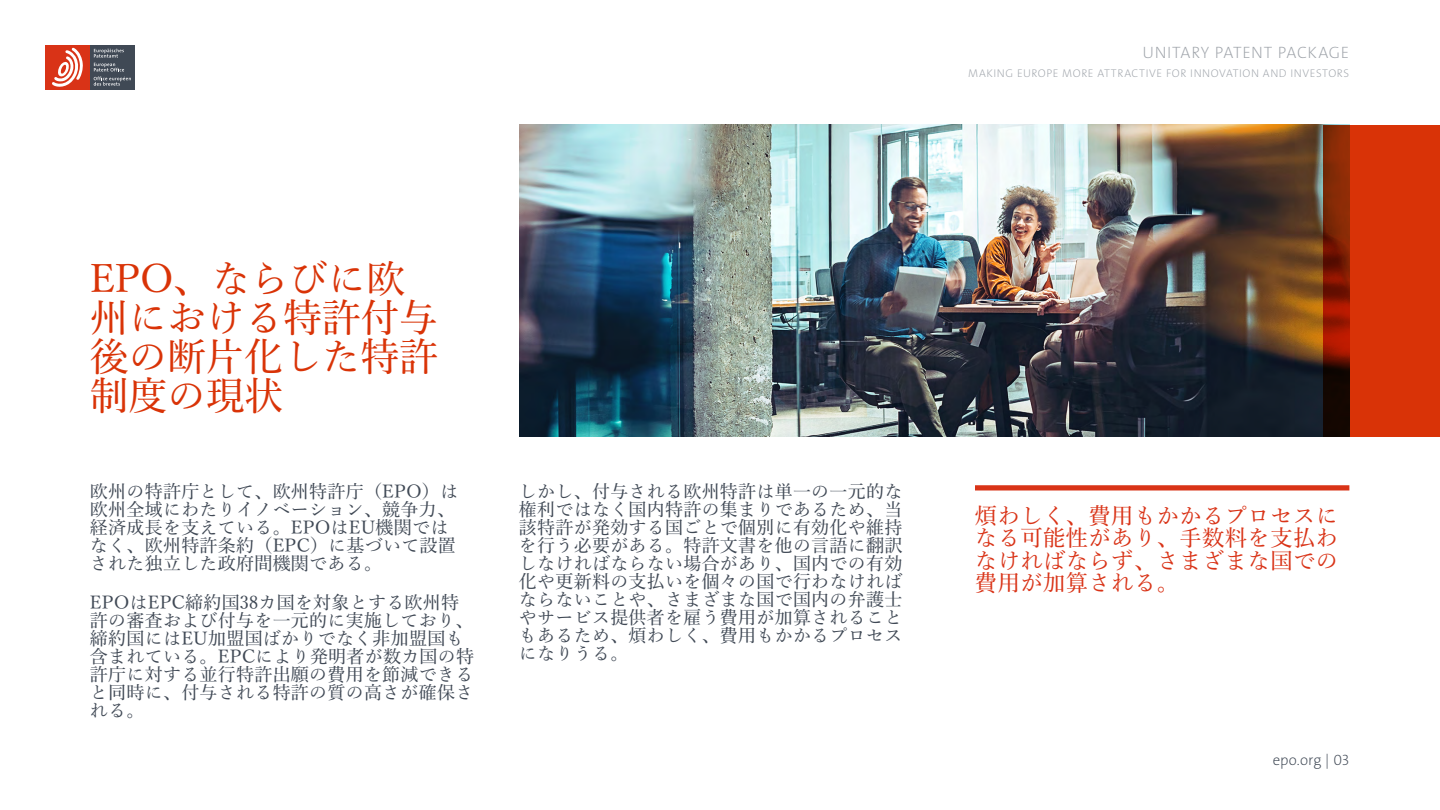
<style>
.page{position:relative;width:1440px;height:810px;background:#fff}
.page>*{position:absolute;margin:0;border:0;box-sizing:border-box;transform-origin:0 0}
.t1{font:500 39px/39px "Yu Min";letter-spacing:-.01em;color:#d93307}
.t2{font:500 22.5px/22.5px "Yu Min";letter-spacing:.02em;color:#d93317;text-align:justify}
.t3{font:500 18px/18px "Yu Min";letter-spacing:.015em;color:#404955}
.t4{font:16.5px "The Sans LP2 Ex Lig";letter-spacing:.035em;color:#9fa4aa}
.t5{font:15px "The Sans LP2 Ex Lig";letter-spacing:-.005em;color:#404955}
.t6{font:11.25px "The Sans LP2 Ex Lig";letter-spacing:.055em;color:#9fa4aa}
</style>
<div class="page">
<div style="left:90px;top:45px;width:45px;height:45px;background:#404955"></div>
<svg style="left:94px;top:49px;width:30px;height:22px"></svg>
<svg style="left:94px;top:77px;width:37px;height:9px"></svg>
<div style="left:45px;top:45px;width:45px;height:45px;background:#d93317"></div>
<svg style="left:52px;top:48px;width:31px;height:39px"></svg>
<img style="left:519px;top:125px;width:804px;height:311px">
<svg style="left:1323px;top:125px;width:117px;height:311px;background:#bf2c05"></svg>
<div style="left:975px;top:485px;width:374px;height:5px;background:#d93317"></div>
<p class="t4" style="left:1143px;top:41px;width:208px">UNITARY PATENT PACKAGE</p>
<p class="t6" style="left:968px;top:66px;width:383px">MAKING EUROPE MORE ATTRACTIVE FOR INNOVATION AND INVESTORS</p>
<h1 class="t1" style="left:90px;top:258px;width:350px">EPO、ならびに欧州における特許付与後の断片化した特許制度の現状</h1>
<p class="t3" style="left:90px;top:482px;width:370px">欧州の特許庁として、欧州特許庁（EPO）は欧州全域にわたりイノベーション、競争力、経済成長を支えている。EPOはEU機関ではなく、欧州特許条約（EPC）に基づいて設置された独立した政府間機関である。</p>
<p class="t3" style="left:90px;top:593px;width:386px">EPOはEPC締約国38カ国を対象とする欧州特許の審査および付与を一元的に実施しており、締約国にはEU加盟国ばかりでなく非加盟国も含まれている。EPCにより発明者が数カ国の特許庁に対する並行特許出願の費用を節減できると同時に、付与される特許の質の高さが確保される。</p>
<p class="t3" style="left:519px;top:482px;width:385px;text-align:justify">しかし、付与される欧州特許は単一の一元的な権利ではなく国内特許の集まりであるため、当該特許が発効する国ごとで個別に有効化や維持を行う必要がある。特許文書を他の言語に翻訳しなければならない場合があり、国内での有効化や更新料の支払いを個々の国で行わなければならないことや、さまざまな国で国内の弁護士やサービス提供者を雇う費用が加算されることもあるため、煩わしく、費用もかかるプロセスになりうる。</p>
<p class="t2" style="left:975px;top:504px;width:365px">煩わしく、費用もかかるプロセスになる可能性があり、手数料を支払わなければならず、さまざまな国での費用が加算される。</p>
<p class="t5" style="left:1273px;top:750px;width:78px">epo.org | 03</p>
</div>
